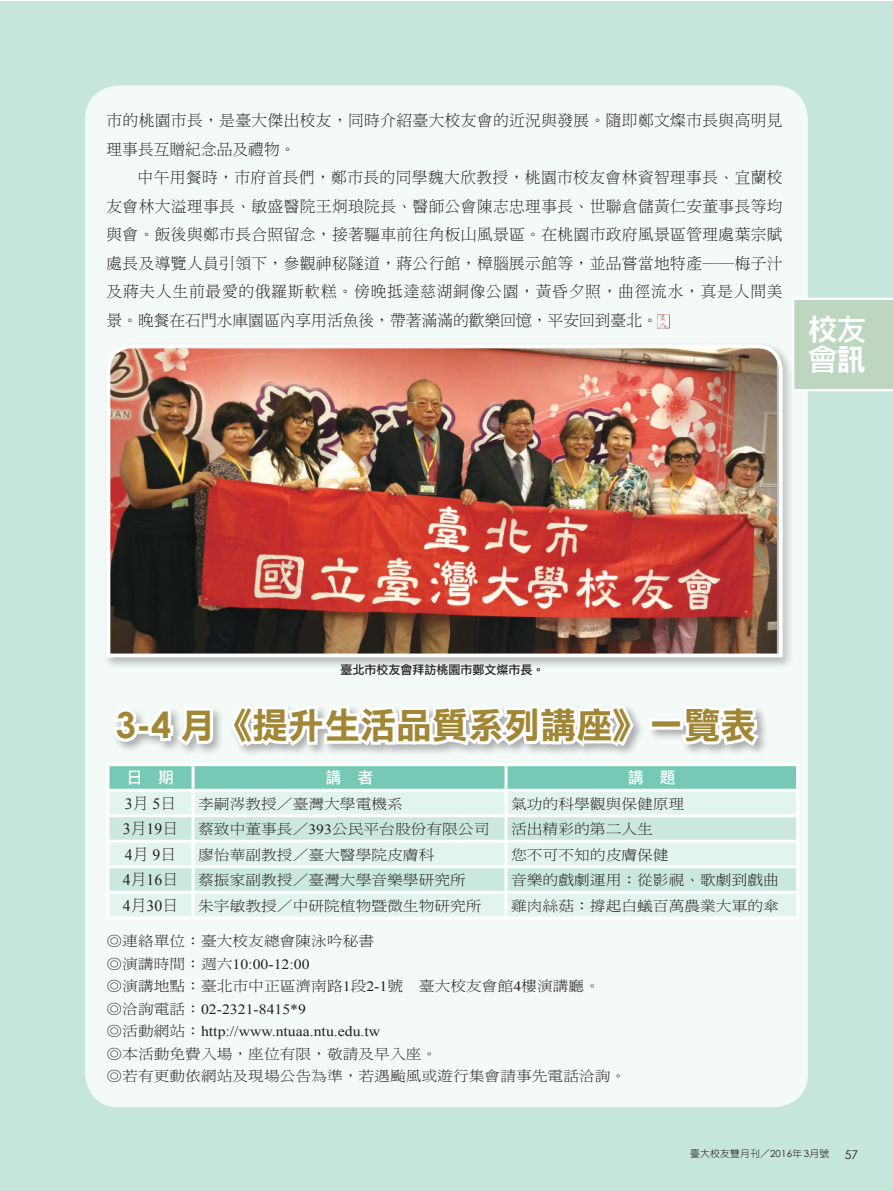
<style>
.page{position:relative;width:893px;height:1191px;background:#fff}
.page>*{position:absolute;margin:0;border:0;box-sizing:border-box;transform-origin:0 0}
.t1{font:36px "DF Li Hei Std W7";color:#a18735}
.t2{font:30px "DF Hei Std W9";color:#fff}
.t3{font:30px "DF Li Hei Std W5";color:#fff}
.t4{font:15.75px/28.5px "DF Ming Std W3";letter-spacing:.02em;color:#231f20}
.t5{font:15.75px "Times New Roman";color:#231f20}
.t6{font:15.75px "DF Li Hei Std W5";color:#fff}
.t7{font:14.1px/22.5px "DF Ming Std W3";color:#231f20;scale:1.11 1}
.t8{font:14.1px/22.5px "Times New Roman";color:#231f20;scale:1.11 1}
.t9{font:12px "DF Li Hei Std W5";color:#231f20}
.t10{font:12px "Century Gothic";color:#231f20}
.t11{font:9.75px "DF Yuan Std W3";letter-spacing:.025em;color:#231f20}
.s1{font-family:"DF Li Hei Std W5"}
.s2{font-family:"DF Hei Std W9"}
.s3{font-family:"Century Gothic";font-weight:700}
.s4{font-family:"DF Ming Std W3"}
.s5{font-family:"Times New Roman"}
.s6{font-family:"MS Mincho"}
.s7{font-family:"Century Gothic"}
</style>
<div class="page">
<div style="left:0;top:1px;width:892px;height:1190px;background:#c6e6dc"></div>
<div style="left:85px;top:85px;width:723px;height:1022px;background:#f3faf8;border-radius:34px"></div>
<div style="left:104px;top:342px;width:690px;height:327px;background:#231f20;opacity:.3"></div>
<img style="left:105px;top:343px;width:680px;height:316px">
<div style="left:112px;top:703px;width:658px;height:54px;background:#231f20;opacity:.35"></div>
<svg style="left:112px;top:703px;width:104px;height:47px"></svg>
<svg style="left:228px;top:703px;width:410px;height:49px"></svg>
<div style="left:649px;top:718px;width:34px;height:11px;border:6px solid #fff"></div>
<svg style="left:676px;top:703px;width:87px;height:47px"></svg>
<div style="left:110px;top:766px;width:686px;height:22px;background:#76c9b4"></div>
<div style="left:110px;top:792px;width:686px;height:124px;background:#e3f3ee"></div>
<svg style="left:110px;top:817px;width:686px;height:73px;fill:#cbe8df"></svg>
<hr style="left:107px;top:763px;width:86px;height:3px;background:#fff">
<hr style="left:107px;top:766px;width:3px;height:22px;background:#fff">
<hr style="left:193px;top:763px;width:313px;height:3px;background:#fff">
<hr style="left:192px;top:766px;width:3px;height:22px;background:#fff">
<hr style="left:506px;top:763px;width:293px;height:3px;background:#fff">
<hr style="left:504px;top:766px;width:3px;height:22px;background:#fff">
<hr style="left:796px;top:766px;width:3px;height:22px;background:#fff">
<hr style="left:107px;top:788px;width:86px;height:3px;background:#fff">
<hr style="left:107px;top:791px;width:3px;height:23px;background:#fff">
<hr style="left:193px;top:788px;width:313px;height:3px;background:#fff">
<hr style="left:192px;top:791px;width:3px;height:23px;background:#fff">
<hr style="left:506px;top:788px;width:293px;height:3px;background:#fff">
<hr style="left:504px;top:791px;width:3px;height:23px;background:#fff">
<hr style="left:796px;top:791px;width:3px;height:23px;background:#fff">
<hr style="left:107px;top:814px;width:86px;height:3px;background:#fff">
<hr style="left:107px;top:817px;width:3px;height:22px;background:#fff">
<hr style="left:193px;top:814px;width:313px;height:3px;background:#fff">
<hr style="left:192px;top:817px;width:3px;height:22px;background:#fff">
<hr style="left:506px;top:814px;width:293px;height:3px;background:#fff">
<hr style="left:504px;top:817px;width:3px;height:22px;background:#fff">
<hr style="left:796px;top:817px;width:3px;height:22px;background:#fff">
<hr style="left:107px;top:839px;width:86px;height:3px;background:#fff">
<hr style="left:107px;top:842px;width:3px;height:23px;background:#fff">
<hr style="left:193px;top:839px;width:313px;height:3px;background:#fff">
<hr style="left:192px;top:842px;width:3px;height:23px;background:#fff">
<hr style="left:506px;top:839px;width:293px;height:3px;background:#fff">
<hr style="left:504px;top:842px;width:3px;height:23px;background:#fff">
<hr style="left:796px;top:842px;width:3px;height:23px;background:#fff">
<hr style="left:107px;top:865px;width:86px;height:3px;background:#fff">
<hr style="left:107px;top:868px;width:3px;height:22px;background:#fff">
<hr style="left:193px;top:865px;width:313px;height:3px;background:#fff">
<hr style="left:192px;top:868px;width:3px;height:22px;background:#fff">
<hr style="left:506px;top:865px;width:293px;height:3px;background:#fff">
<hr style="left:504px;top:868px;width:3px;height:22px;background:#fff">
<hr style="left:796px;top:868px;width:3px;height:22px;background:#fff">
<hr style="left:107px;top:890px;width:86px;height:3px;background:#fff">
<hr style="left:107px;top:893px;width:3px;height:23px;background:#fff">
<hr style="left:193px;top:890px;width:313px;height:3px;background:#fff">
<hr style="left:192px;top:893px;width:3px;height:23px;background:#fff">
<hr style="left:506px;top:890px;width:293px;height:3px;background:#fff">
<hr style="left:504px;top:893px;width:3px;height:23px;background:#fff">
<hr style="left:796px;top:893px;width:3px;height:23px;background:#fff">
<hr style="left:107px;top:916px;width:86px;height:3px;background:#fff">
<hr style="left:193px;top:916px;width:313px;height:3px;background:#fff">
<hr style="left:506px;top:916px;width:293px;height:3px;background:#fff">
<img style="left:658px;top:314px;width:11px;height:14px">
<svg style="left:792px;top:298px;width:100px;height:93px;background:#c1d8c3"></svg>
<p class="t4" style="left:107px;top:106px;width:678px">市的桃園市長，是臺大傑出校友，同時介紹臺大校友會的近況與發展。隨即鄭文燦市長與高明見理事長互贈紀念品及禮物。</p>
<p class="t4" style="left:107px;top:163px;width:678px;text-align:justify;text-indent:31px">中午用餐時，市府首長們，鄭市長的同學魏大欣教授，桃園市校友會林資智理事長、宜蘭校友會林大溢理事長、敏盛醫院王炯琅院長、醫師公會陳志忠理事長、世聯倉儲黃仁安董事長等均與會。飯後與鄭市長合照留念，接著驅車前往角板山風景區。在桃園市政府風景區管理處葉宗賦處長及導覽人員引領下，參觀神秘隧道，蔣公行館，樟腦展示館等，並品嘗當地特產──梅子汁及蔣夫人生前最愛的俄羅斯軟糕。傍晚抵達慈湖銅像公園，黃昏夕照，曲徑流水，真是人間美景。晚餐在石門水庫園區內享用活魚後，帶著滿滿的歡樂回憶，平安回到臺北。</p>
<h2 class="t2" style="left:808px;top:313px;width:60px">校<span class="s1">友</span></h2>
<h2 class="t3" style="left:808px;top:343px;width:60px">會<span class="s2">訊</span></h2>
<p class="t9" style="left:340px;top:663px;width:206px">臺北市校友會拜訪桃園市鄭文燦市長。</p>
<h1 class="t1" style="left:116px;top:705px;width:642px"><span class="s3">3-4</span> 月《提升生活品質系列講座》一覽表</h1>
<p class="t6" style="left:127px;top:769px;width:49px">日 期</p>
<p class="t6" style="left:326px;top:769px;width:49px">講 者</p>
<p class="t6" style="left:628px;top:769px;width:49px">講 題</p>
<p class="t5" style="left:125px;top:794px;width:53px">3<span class="s4">月</span> 5<span class="s4">日</span></p>
<p class="t7" style="left:198px;top:792px;width:186px">李嗣涔教授／臺灣大學電機系</p>
<p class="t7" style="left:511px;top:792px;width:158px">氣功的科學觀與保健原理</p>
<p class="t5" style="left:123px;top:820px;width:57px">3<span class="s4">月</span>19<span class="s4">日</span></p>
<p class="t7" style="left:198px;top:817px;width:264px">蔡致中董事長／<span class="s5">393</span>公民平台股份有限公司</p>
<p class="t7" style="left:511px;top:817px;width:129px">活出精彩的第二人生</p>
<p class="t5" style="left:125px;top:845px;width:53px">4<span class="s4">月</span> 9<span class="s4">日</span></p>
<p class="t7" style="left:198px;top:843px;width:214px">廖怡華副教授／臺大醫學院皮膚科</p>
<p class="t7" style="left:511px;top:843px;width:143px">您不可不知的皮膚保健</p>
<p class="t5" style="left:123px;top:871px;width:57px">4<span class="s4">月</span>16<span class="s4">日</span></p>
<p class="t7" style="left:198px;top:868px;width:243px">蔡振家副教授／臺灣大學音樂學研究所</p>
<p class="t7" style="left:511px;top:868px;width:243px">音樂的戲劇運用：從影視、歌劇到戲曲</p>
<p class="t5" style="left:123px;top:896px;width:57px">4<span class="s4">月</span>30<span class="s4">日</span></p>
<p class="t7" style="left:198px;top:894px;width:257px">朱宇敏教授／中研院植物暨微生物研究所</p>
<p class="t7" style="left:511px;top:894px;width:243px">雞肉絲菇：撐起白蟻百萬農業大軍的傘</p>
<p class="t7" style="left:107px;top:929px;width:243px"><span class="s6">◎</span>連絡單位：臺大校友總會陳泳吟秘書</p>
<p class="t8" style="left:107px;top:952px;width:184px"><span class="s6">◎</span><span class="s4">演講時間：週六</span>10:00-12:00</p>
<p class="t7" style="left:107px;top:974px;width:446px"><span class="s6">◎</span>演講地點：臺北市中正區濟南路<span class="s5">1</span>段<span class="s5">2-1</span>號　臺大校友會館<span class="s5">4</span>樓演講廳。</p>
<p class="t8" style="left:107px;top:997px;width:248px"><span class="s6">◎</span><span class="s4">洽詢電話：</span>02-2321-8415*9<br><span class="s6">◎</span><span class="s4">活動網站：</span>http://www.ntuaa.ntu.edu.tw</p>
<p class="t7" style="left:107px;top:1042px;width:470px"><span class="s6">◎</span>本活動免費入場，座位有限，敬請及早入座。<br><span class="s6">◎</span>若有更動依網站及現場公告為準，若遇颱風或遊行集會請事先電話洽詢。</p>
<p class="t11" style="left:690px;top:1148px;width:141px">臺大校友雙月刊／<span class="s7">2016</span>年<span class="s7">3</span>月號</p>
<p class="t10" style="left:845px;top:1146px;width:15px">57</p>
</div>
